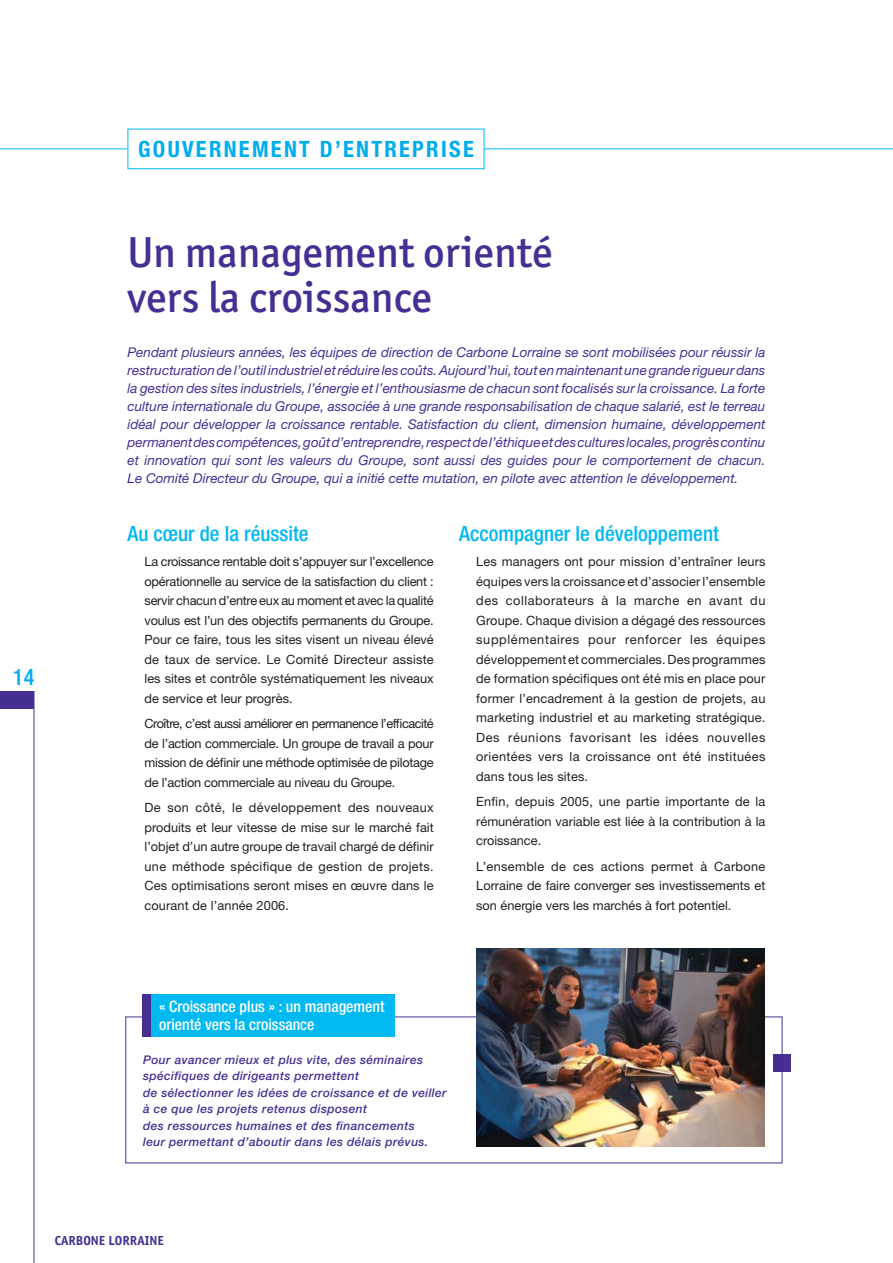
<style>
.page{position:relative;width:893px;height:1263px;background:#fff}
.page>*{position:absolute;margin:0;border:0;box-sizing:border-box;transform-origin:0 0}
.t1{font:500 43.5px/45px "Officina San ITC";color:#462f92}
.t2{font:700 condensed 22.5px "Helvetica Neue";letter-spacing:.1em;color:#00adef}
.t3{font:500 condensed 22.5px "Helvetica Neue";color:#00adef}
.t4{font:500 condensed 21px "Helvetica Neue";color:#00b9f1}
.t5{font:500 condensed 15.75px/18px "Helvetica Neue";color:#fff}
.t6{font:italic 13.5px/18px "Helvetica Neue";color:#462f92;text-align:justify}
.t7{font:700 13.5px "Officina Sans";color:#462f92}
.t8{font:12.75px/19.5px "Helvetica Neue";color:#231f20;text-align:justify}
.t9{font:italic 500 12px/16.5px "Helvetica Neue";letter-spacing:.03em;color:#462f92}
</style>
<div class="page">
<div style="left:0;top:691px;width:34px;height:17px;background:#462f92"></div>
<hr style="left:34px;top:691px;width:1px;height:572px;background:#462f92">
<hr style="left:0;top:149px;width:893px;height:1px;background:#00b9f1">
<div style="left:128px;top:129px;width:356px;height:40px;background:#fff"></div>
<div style="left:128px;top:129px;width:356px;height:40px;border:1px solid #00b9f1"></div>
<div style="left:774px;top:1055px;width:17px;height:17px;background:#462f92"></div>
<div style="left:143px;top:995px;width:9px;height:42px;background:#462f92"></div>
<div style="left:152px;top:995px;width:243px;height:42px;background:#00b9f1"></div>
<img style="left:476px;top:948px;width:288px;height:199px">
<h2 class="t3" style="left:13px;top:669px;width:23px">14</h2>
<h2 class="t2" style="left:138px;top:141px;width:337px">GOUVERNEMENT D’ENTREPRISE</h2>
<h1 class="t1" style="left:128px;top:232px;width:427px">Un management orienté vers la croissance</h1>
<p class="t6" style="left:128px;top:344px;width:639px">Pendant plusieurs années, les équipes de direction de Carbone Lorraine se sont mobilisées pour réussir la restructuration de l’outil industriel et réduire les coûts. Aujourd’hui, tout en maintenant une grande rigueur dans la gestion des sites industriels, l’énergie et l’enthousiasme de chacun sont focalisés sur la croissance. La forte culture internationale du Groupe, associée à une grande responsabilisation de chaque salarié, est le terreau idéal pour développer la croissance rentable. Satisfaction du client, dimension humaine, développement permanent des compétences, goût d’entreprendre, respect de l’éthique et des cultures locales, progrès continu et innovation qui sont les valeurs du Groupe, sont aussi des guides pour le comportement de chacun.<br>Le Comité Directeur du Groupe, qui a initié cette mutation, en pilote avec attention le développement.</p>
<h3 class="t4" style="left:128px;top:526px;width:183px">Au cœur de la réussite</h3>
<p class="t8" style="left:145px;top:553px;width:291px">La croissance rentable doit s’appuyer sur l’excellence opérationnelle au service de la satisfaction du client : servir chacun d’entre eux au moment et avec la qualité voulus est l’un des objectifs permanents du Groupe.<br>Pour ce faire, tous les sites visent un niveau élevé de taux de service. Le Comité Directeur assiste les sites et contrôle systématiquement les niveaux de service et leur progrès.</p>
<p class="t8" style="left:145px;top:715px;width:291px">Croître, c’est aussi améliorer en permanence l’efficacité de l’action commerciale. Un groupe de travail a pour mission de définir une méthode optimisée de pilotage de l’action commerciale au niveau du Groupe.</p>
<p class="t8" style="left:145px;top:799px;width:291px">De son côté, le développement des nouveaux produits et leur vitesse de mise sur le marché fait l’objet d’un autre groupe de travail chargé de définir une méthode spécifique de gestion de projets.<br>Ces optimisations seront mises en œuvre dans le courant de l’année 2006.</p>
<h3 class="t4" style="left:459px;top:526px;width:261px">Accompagner le développement</h3>
<p class="t8" style="left:476px;top:553px;width:291px">Les managers ont pour mission d’entraîner leurs équipes vers la croissance et d’associer l’ensemble des collaborateurs à la marche en avant du Groupe. Chaque division a dégagé des ressources supplémentaires pour renforcer les équipes développement et commerciales. Des programmes de formation spécifiques ont été mis en place pour former l’encadrement à la gestion de projets, au marketing industriel et au marketing stratégique.<br>Des réunions favorisant les idées nouvelles orientées vers la croissance ont été instituées dans tous les sites.</p>
<p class="t8" style="left:476px;top:793px;width:291px">Enfin, depuis 2005, une partie importante de la rémunération variable est liée à la contribution à la croissance.</p>
<p class="t8" style="left:476px;top:858px;width:291px">L’ensemble de ces actions permet à Carbone Lorraine de faire converger ses investissements et son énergie vers les marchés à fort potentiel.</p>
<p class="t5" style="left:159px;top:998px;width:227px">« Croissance plus » : un management orienté vers la croissance</p>
<p class="t9" style="left:143px;top:1052px;width:305px">Pour avancer mieux et plus vite, des séminaires spécifiques de dirigeants permettent<br>de sélectionner les idées de croissance et de veiller à ce que les projets retenus disposent<br>des ressources humaines et des financements<br>leur permettant d’aboutir dans les délais prévus.</p>
<p class="t7" style="left:55px;top:1235px;width:110px">CARBONE LORRAINE</p>
</div>
